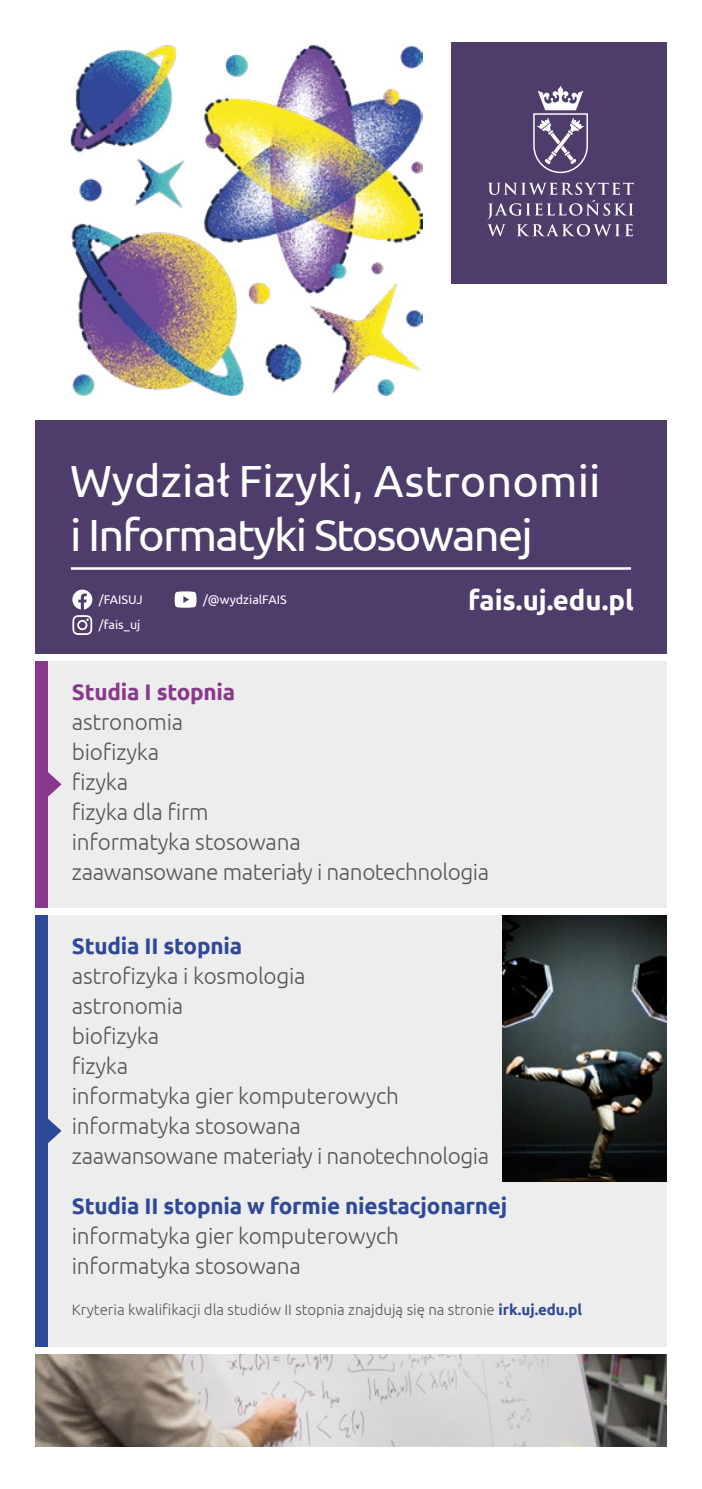
<style>
.page{position:relative;width:702px;height:1489px;background:#fff}
.page>*{position:absolute;margin:0;border:0;box-sizing:border-box;transform-origin:0 0}
.t1{font:45px/54px "Ubuntu";color:#fff}
.t2{font:700 27.5px "Ubuntu";color:#fff}
.t3{font:300 22.5px/30px "Ubuntu";letter-spacing:-.01em;color:#575756}
.t4{font:700 22.5px "Ubuntu";letter-spacing:-.01em;color:#2e4999}
.t5{font:700 22.5px "Ubuntu";letter-spacing:-.01em;color:#8a388d}
.t6{font:300 15px "Ubuntu";color:#575756}
.t7{font:12.5px/25px "Ubuntu";color:#fff}
.s1{font-weight:700;color:#2e4998}
</style>
<div class="page">
<div style="left:35px;top:419px;width:631px;height:234px;background:#4e3c6a"></div>
<div style="left:35px;top:915px;width:631px;height:431px;background:#ededed"></div>
<div style="left:35px;top:661px;width:631px;height:246px;background:#ededed"></div>
<div style="left:451px;top:43px;width:215px;height:240px;background:#4e3c6a"></div>
<hr style="left:71px;top:567px;width:560px;height:2px;background:#fff">
<svg style="left:487px;top:182px;width:146px;height:54px"></svg>
<svg style="left:533px;top:86px;width:55px;height:87px"></svg>
<div style="left:35px;top:661px;width:13px;height:246px;background:#8a388d"></div>
<svg style="left:48px;top:772px;width:14px;height:25px"></svg>
<svg style="left:48px;top:1118px;width:14px;height:25px"></svg>
<svg style="left:72px;top:589px;width:20px;height:20px"></svg>
<svg style="left:72px;top:615px;width:20px;height:20px"></svg>
<img style="left:502px;top:915px;width:164px;height:266px">
<img style="left:70px;top:44px;width:352px;height:352px">
<div style="left:35px;top:915px;width:13px;height:431px;background:#2e4999"></div>
<img style="left:35px;top:1354px;width:631px;height:92px">
<svg style="left:175px;top:591px;width:21px;height:16px"></svg>
<h1 class="t1" style="left:70px;top:453px;width:532px">Wydział Fizyki, Astronomii i Informatyki Stosowanej</h1>
<p class="t2" style="left:468px;top:583px;width:167px">fais.uj.edu.pl</p>
<p class="t7" style="left:99px;top:586px;width:45px">/FAISUJ /fais_uj</p>
<p class="t7" style="left:203px;top:586px;width:85px">/@wydzialFAIS</p>
<p class="t5" style="left:72px;top:678px;width:165px">Studia I stopnia</p>
<p class="t3" style="left:72px;top:706px;width:419px">astronomia<br>biofizyka<br>fizyka<br>fizyka dla firm<br>informatyka stosowana<br>zaawansowane materiały i nanotechnologia</p>
<p class="t4" style="left:72px;top:932px;width:172px">Studia II stopnia</p>
<p class="t3" style="left:72px;top:960px;width:419px">astrofizyka i kosmologia<br>astronomia<br>biofizyka<br>fizyka<br>informatyka gier komputerowych informatyka stosowana<br>zaawansowane materiały i nanotechnologia</p>
<p class="t4" style="left:72px;top:1192px;width:437px">Studia II stopnia w formie niestacjonarnej</p>
<p class="t3" style="left:72px;top:1220px;width:329px">informatyka gier komputerowych informatyka stosowana</p>
<p class="t6" style="left:72px;top:1300px;width:512px">Kryteria kwalifikacji dla studiów II stopnia znajdują się na stronie <span class="s1">irk.uj.edu.pl</span></p>
</div>
